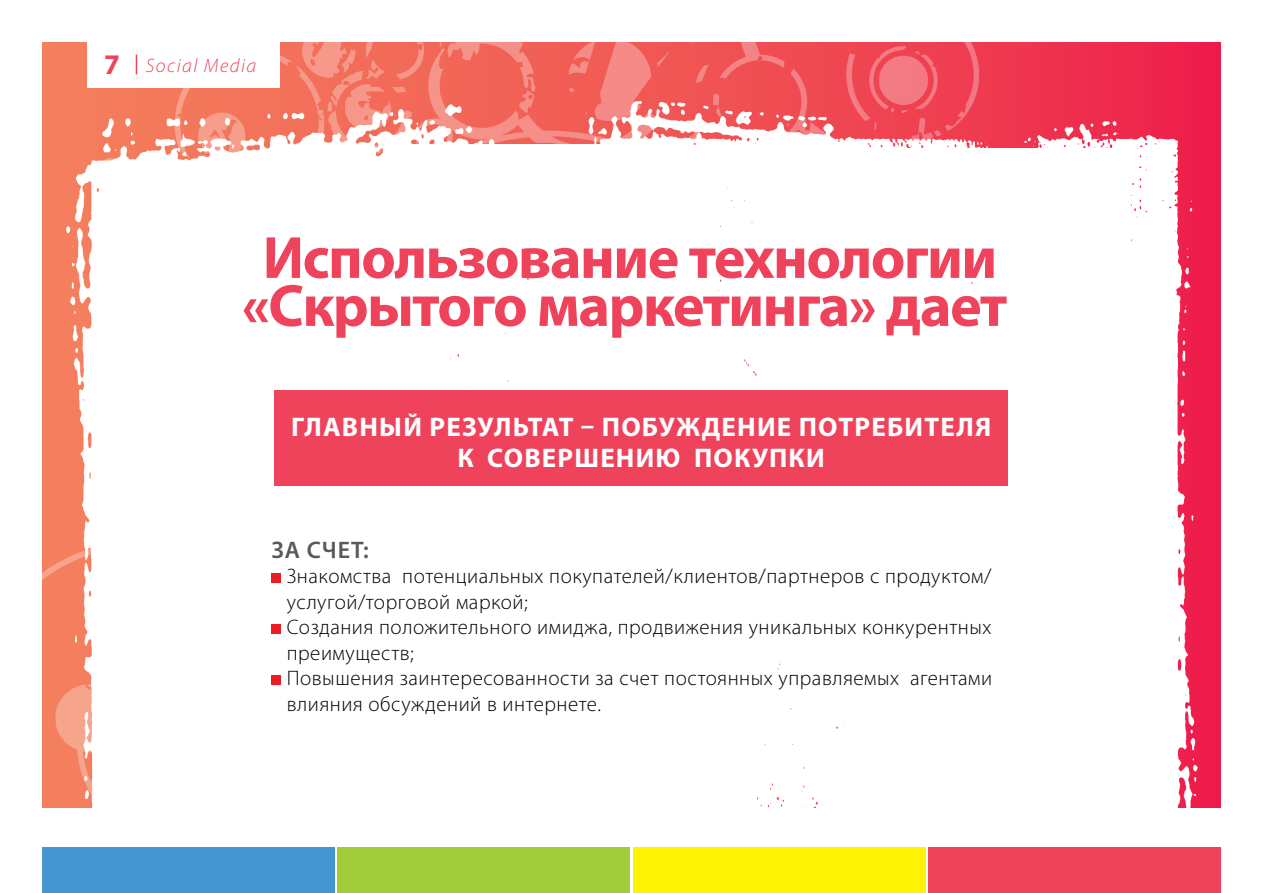
<style>
.page{position:relative;width:1263px;height:893px;background:#fff}
.page>*{position:absolute;margin:0;border:0;box-sizing:border-box;transform-origin:0 0}
.t1{font:700 60px/48px "Myriad Pro";letter-spacing:-.025em;color:#ef435c;text-align:center}
.t2{font:700 27px/31.5px "Myriad Pro";letter-spacing:.045em;color:#fff;text-align:center}
.t3{font:600 24px "Myriad Pro";color:#58595b}
.t4{font:300 21px/25.5px "Myriad Pro";letter-spacing:.025em;color:#000}
.t5{font:italic 300 19.5px "Myriad Pro";letter-spacing:.075em;color:#ef435c}
.s1{font-weight:700;font-style:normal;font-size:28.5px}
</style>
<div class="page">
<div style="left:43px;top:847px;width:292px;height:46px;background:#4595d1"></div>
<div style="left:338px;top:847px;width:292px;height:46px;background:#a1cd3a"></div>
<div style="left:633px;top:847px;width:292px;height:46px;background:#fff204"></div>
<div style="left:928px;top:847px;width:292px;height:46px;background:#ef435c"></div>
<img style="left:43px;top:42px;width:956px;height:36px">
<img style="left:42px;top:43px;width:700px;height:765px">
<img style="left:531px;top:78px;width:690px;height:730px">
<div style="left:395px;top:145px;width:263px;height:133px;background:#fff"></div>
<div style="left:840px;top:149px;width:291px;height:133px;background:#fff"></div>
<div style="left:133px;top:0;width:147px;height:87px;background:#fff"></div>
<div style="left:87px;top:0;width:49px;height:87px;background:#fff"></div>
<svg style="left:136px;top:55px;width:1px;height:19px"></svg>
<div style="left:271px;top:573px;width:10px;height:10px;background:#ed1c24"></div>
<div style="left:271px;top:624px;width:10px;height:10px;background:#ed1c24"></div>
<div style="left:271px;top:675px;width:10px;height:10px;background:#ed1c24"></div>
<div style="left:274px;top:390px;width:734px;height:96px;background:#ef435c"></div>
<p class="t5" style="left:104px;top:55px;width:154px"><span class="s1">7</span> Social Media</p>
<h1 class="t1" style="left:242px;top:232px;width:767px">Использование технологии «Скрытого маркетинга» дает</h1>
<p class="t2" style="left:291px;top:410px;width:700px">Главный результат – побуждение потребителя к совершению покупки</p>
<p class="t3" style="left:271px;top:534px;width:99px">за счет:</p>
<p class="t4" style="left:287px;top:564px;width:707px">Знакомства потенциальных покупателей/клиентов/партнеров с продуктом/ услугой/торговой маркой;<br>Создания положительного имиджа, продвижения уникальных конкурентных преимуществ;<br>Повышения заинтересованности за счет постоянных управляемых агентами влияния обсуждений в интернете.</p>
</div>
